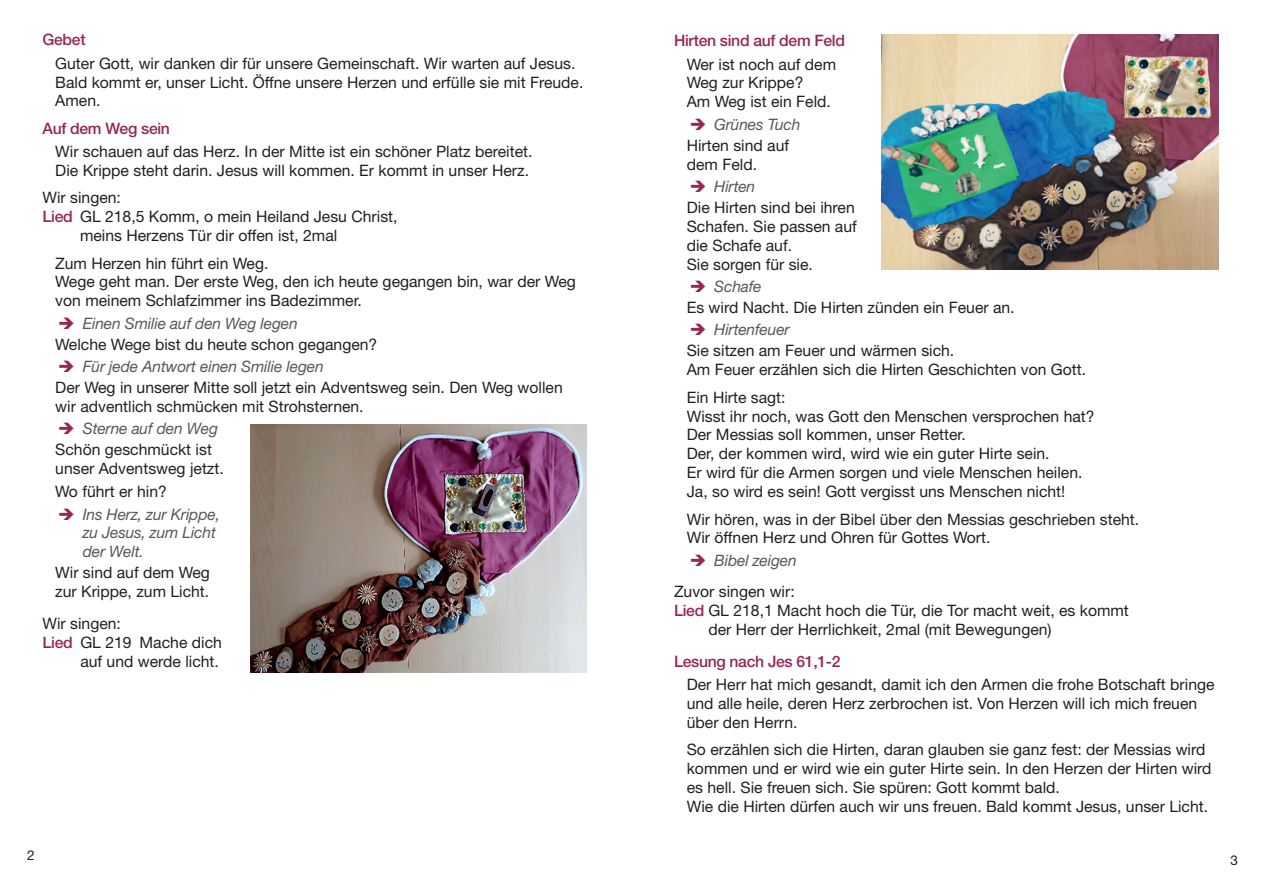
<style>
.page{position:relative;width:1263px;height:893px;background:#fff}
.page>*{position:absolute;margin:0;border:0;box-sizing:border-box;transform-origin:0 0}
.t1{font:15.75px/18.9px "Helvetica Neue LT";color:#231f20}
.t2{font:500 15.75px "Helvetica Neue LT";letter-spacing:-.02em;color:#972657}
.t3{font:italic 15.75px/18.9px "Helvetica Neue LT";letter-spacing:-.01em;color:#57585a}
.t4{font:13.5px "Helvetica Neue LT";color:#231f20}
.s1{font-weight:500;color:#972657}
.s2{color:#972657}
.s3{font-style:italic;color:#57585a}
</style>
<div class="page">
<img style="left:250px;top:424px;width:337px;height:249px">
<img style="left:882px;top:34px;width:336px;height:235px">
<p class="t2" style="left:43px;top:30px;width:45px">Gebet</p>
<p class="t1" style="left:55px;top:53px;width:530px">Guter Gott, wir danken dir für unsere Gemeinschaft. Wir warten auf Jesus.<br>Bald kommt er, unser Licht. Öffne unsere Herzen und erfülle sie mit Freude.<br>Amen.</p>
<p class="t2" style="left:43px;top:119px;width:129px">Auf dem Weg sein</p>
<p class="t1" style="left:55px;top:142px;width:479px">Wir schauen auf das Herz. In der Mitte ist ein schöner Platz bereitet.<br>Die Krippe steht darin. Jesus will kommen. Er kommt in unser Herz.</p>
<p class="t1" style="left:43px;top:188px;width:80px">Wir singen:</p>
<p class="t1" style="left:43px;top:207px;width:356px"><span class="s1">Lied</span> GL 218,5 Komm, o mein Heiland Jesu Christ,</p>
<p class="t1" style="left:80px;top:226px;width:259px">meins Herzens Tür dir offen ist, 2mal</p>
<p class="t1" style="left:55px;top:253px;width:522px">Zum Herzen hin führt ein Weg.<br>Wege geht man. Der erste Weg, den ich heute gegangen bin, war der Weg von meinem Schlafzimmer ins Badezimmer.</p>
<p class="t1" style="left:55px;top:312px;width:324px;line-height:21px"><span class="s2">➔</span> <span class="s3">Einen Smilie auf den Weg legen<br></span>Welche Wege bist du heute schon gegangen?</p>
<p class="t1" style="left:55px;top:356px;width:509px;line-height:21px"><span class="s2">➔</span> <span class="s3">Für jede Antwort einen Smilie legen<br></span>Der Weg in unserer Mitte soll jetzt ein Adventsweg sein. Den Weg wollen</p>
<p class="t1" style="left:55px;top:397px;width:310px">wir adventlich schmücken mit Strohsternen.</p>
<p class="t1" style="left:55px;top:418px;width:164px;line-height:21px"><span class="s2">➔</span> <span class="s3">Sterne auf den Weg<br></span>Schön geschmückt ist</p>
<p class="t1" style="left:55px;top:457px;width:170px;line-height:23.1px">unser Adventsweg jetzt.<br>Wo führt er hin?</p>
<p class="t3" style="left:83px;top:504px;width:139px;text-indent:-24px"><span class="s2">➔</span> Ins Herz, zur Krippe, zu Jesus, zum Licht der Welt.</p>
<p class="t1" style="left:55px;top:563px;width:156px">Wir sind auf dem Weg zur Krippe, zum Licht.</p>
<p class="t1" style="left:43px;top:614px;width:80px">Wir singen:</p>
<p class="t1" style="left:43px;top:633px;width:181px"><span class="s1">Lied</span> GL 219 Mache dich</p>
<p class="t1" style="left:80px;top:651px;width:140px">auf und werde licht.</p>
<p class="t4" style="left:27px;top:847px;width:9px">2</p>
<p class="t2" style="left:674px;top:31px;width:173px">Hirten sind auf dem Feld</p>
<p class="t1" style="left:687px;top:54px;width:151px">Wer ist noch auf dem<br>Weg zur Krippe?<br>Am Weg ist ein Feld.</p>
<p class="t1" style="left:687px;top:113px;width:115px;line-height:21px"><span class="s2">➔</span> <span class="s3">Grünes Tuch<br></span>Hirten sind auf</p>
<p class="t1" style="left:687px;top:154px;width:72px">dem Feld.</p>
<p class="t1" style="left:687px;top:176px;width:170px;line-height:21px"><span class="s2">➔</span> <span class="s3">Hirten<br></span>Die Hirten sind bei ihren</p>
<p class="t1" style="left:687px;top:217px;width:172px">Schafen. Sie passen auf die Schafe auf.<br>Sie sorgen für sie.</p>
<p class="t1" style="left:687px;top:276px;width:329px;line-height:21px"><span class="s2">➔</span> <span class="s3">Schafe<br></span>Es wird Nacht. Die Hirten zünden ein Feuer an.</p>
<p class="t1" style="left:687px;top:319px;width:269px;line-height:21px"><span class="s2">➔</span> <span class="s3">Hirtenfeuer<br></span>Sie sitzen am Feuer und wärmen sich.</p>
<p class="t1" style="left:687px;top:356px;width:401px;line-height:27.5px">Am Feuer erzählen sich die Hirten Geschichten von Gott.<br>Ein Hirte sagt:</p>
<p class="t1" style="left:687px;top:406px;width:409px">Wisst ihr noch, was Gott den Menschen versprochen hat?<br>Der Messias soll kommen, unser Retter.<br>Der, der kommen wird, wird wie ein guter Hirte sein.<br>Er wird für die Armen sorgen und viele Menschen heilen.<br>Ja, so wird es sein! Gott vergisst uns Menschen nicht!</p>
<p class="t1" style="left:687px;top:509px;width:454px">Wir hören, was in der Bibel über den Messias geschrieben steht.<br>Wir öffnen Herz und Ohren für Gottes Wort.</p>
<p class="t1" style="left:674px;top:544px;width:124px;line-height:31.7px;text-align:right"><span class="s2">➔</span> <span class="s3">Bibel zeigen<br></span>Zuvor singen wir:</p>
<p class="t1" style="left:708px;top:601px;width:422px;text-indent:-34px"><span class="s1">Lied</span> GL 218,1 Macht hoch die Tür, die Tor macht weit, es kommt der Herr der Herrlichkeit, 2mal (mit Bewegungen)</p>
<p class="t2" style="left:674px;top:652px;width:168px">Lesung nach Jes 61,1-2</p>
<p class="t1" style="left:687px;top:675px;width:529px">Der Herr hat mich gesandt, damit ich den Armen die frohe Botschaft bringe und alle heile, deren Herz zerbrochen ist. Von Herzen will ich mich freuen über den Herrn.</p>
<p class="t1" style="left:687px;top:740px;width:526px">So erzählen sich die Hirten, daran glauben sie ganz fest: der Messias wird kommen und er wird wie ein guter Hirte sein. In den Herzen der Hirten wird es hell. Sie freuen sich. Sie spüren: Gott kommt bald.<br>Wie die Hirten dürfen auch wir uns freuen. Bald kommt Jesus, unser Licht.</p>
<p class="t4" style="left:1230px;top:852px;width:9px">3</p>
</div>
